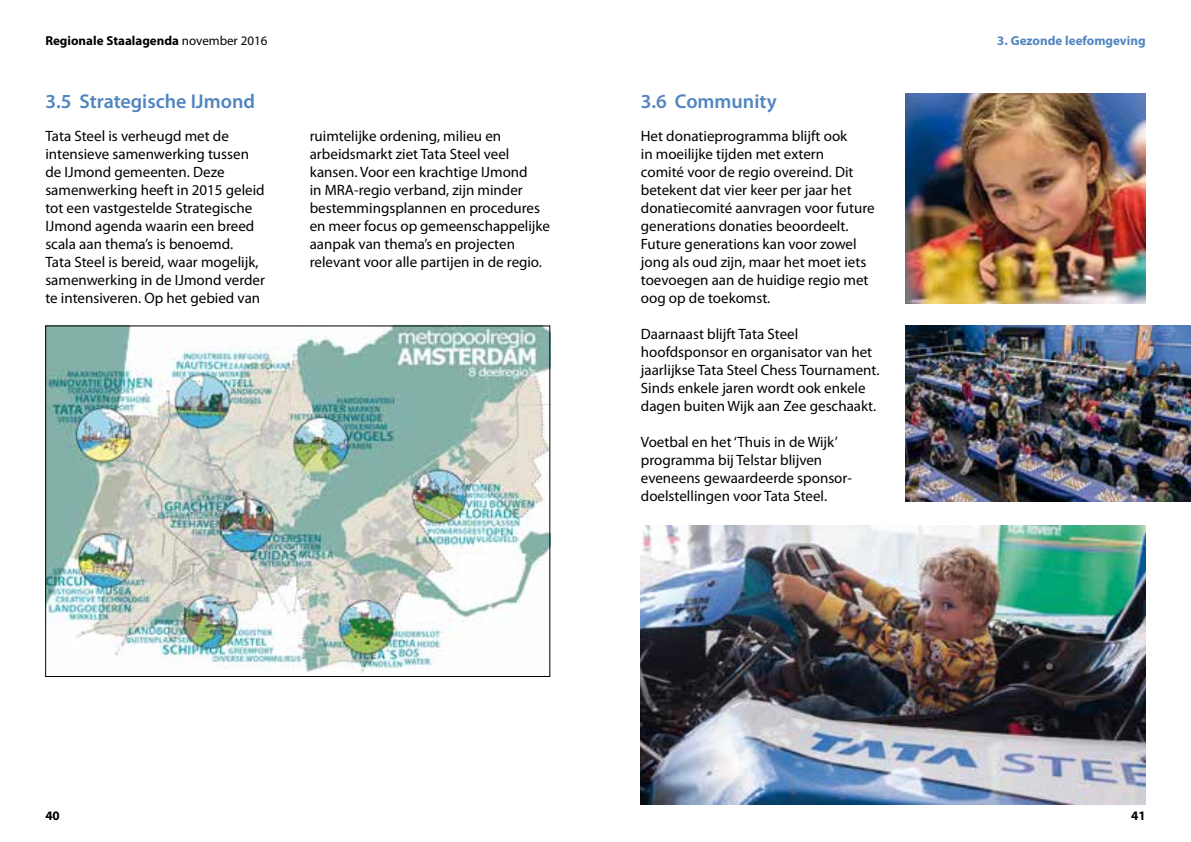
<style>
.page{position:relative;width:1191px;height:842px;background:#fff}
.page>*{position:absolute;margin:0;border:0;box-sizing:border-box;transform-origin:0 0}
.t1{font:600 20px "Myriad Pro";color:#5185c0}
.t2{font:15px/18px "Myriad Pro";color:#000}
.t3{font:700 13px "Myriad Pro";color:#000}
.t4{font:700 13px "Myriad Pro";color:#5185c0}
.s1{font-weight:400}
</style>
<div class="page">
<img style="left:641px;top:525px;width:504px;height:279px">
<img style="left:905px;top:93px;width:240px;height:210px">
<img style="left:905px;top:326px;width:286px;height:175px">
<img style="left:47px;top:328px;width:501px;height:346px">
<p class="t3" style="left:45px;top:32px;width:224px">Regionale Staalagenda <span class="s1">november 2016</span></p>
<p class="t4" style="left:997px;top:32px;width:150px">3. Gezonde leefomgeving</p>
<h1 class="t1" style="left:45px;top:89px;width:211px">3.5 Strategische IJmond</h1>
<h1 class="t1" style="left:641px;top:89px;width:137px">3.6 Community</h1>
<p class="t2" style="left:45px;top:126px;width:221px">Tata Steel is verheugd met de intensieve samenwerking tussen de IJmond gemeenten. Deze samenwerking heeft in 2015 geleid tot een vastgestelde Strategische<br>IJmond agenda waarin een breed scala aan thema’s is benoemd.<br>Tata Steel is bereid, waar mogelijk, samenwerking in de IJmond verder te intensiveren. Op het gebied van</p>
<p class="t2" style="left:310px;top:126px;width:242px">ruimtelijke ordening, milieu en arbeidsmarkt ziet Tata Steel veel kansen. Voor een krachtige IJmond<br>in MRA-regio verband, zijn minder bestemmingsplannen en procedures en meer focus op gemeenschappelijke aanpak van thema’s en projecten relevant voor alle partijen in de regio.</p>
<p class="t2" style="left:641px;top:126px;width:235px">Het donatieprogramma blijft ook<br>in moeilijke tijden met extern<br>comité voor de regio overeind. Dit betekent dat vier keer per jaar het donatiecomité aanvragen voor future generations donaties beoordeelt.<br>Future generations kan voor zowel jong als oud zijn, maar het moet iets toevoegen aan de huidige regio met oog op de toekomst.</p>
<p class="t2" style="left:641px;top:324px;width:240px">Daarnaast blijft Tata Steel hoofdsponsor en organisator van het jaarlijkse Tata Steel Chess Tournament.<br>Sinds enkele jaren wordt ook enkele dagen buiten Wijk aan Zee geschaakt.</p>
<p class="t2" style="left:641px;top:432px;width:213px">Voetbal en het ‘Thuis in de Wijk’ programma bij Telstar blijven eveneens gewaardeerde sponsor&shy;doelstellingen voor Tata Steel.</p>
<p class="t3" style="left:45px;top:807px;width:16px">40</p>
<p class="t3" style="left:1131px;top:807px;width:16px">41</p>
</div>
